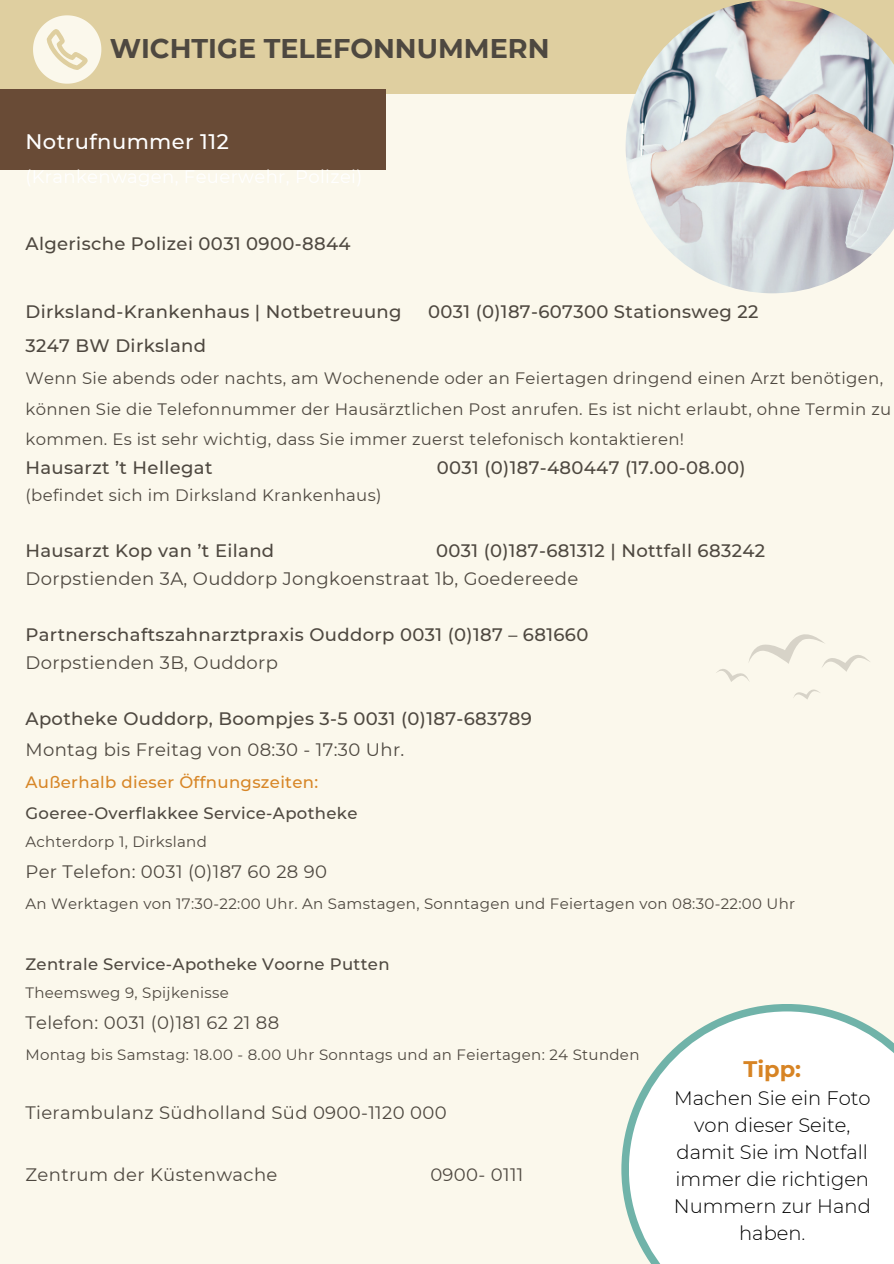
<style>
.page{position:relative;width:894px;height:1264px;background:#fff}
.page>*{position:absolute;margin:0;border:0;box-sizing:border-box;transform-origin:0 0}
.t1{font:700 27px "Montserrat";color:#4e4840}
.t2{font:700 22.5px "Montserrat";color:#d78424}
.t3{font:500 21px "Montserrat";letter-spacing:.02em;color:#fff}
.t4{font:300 19.5px/27px "Montserrat";color:#000;text-align:center}
.t5{font:500 18px/28.2px "Montserrat";letter-spacing:.02em;color:#4e4840}
.t6{font:18px/28.2px "Montserrat";letter-spacing:.02em;color:#4e4840}
.t7{font:16.5px/30.3px "Montserrat";letter-spacing:.02em;color:#4e4840}
.t8{font:500 16.5px "Montserrat";letter-spacing:.02em;color:#4e4840}
.t9{font:500 16.5px "Montserrat";letter-spacing:.02em;color:#d78627}
.t10{font:15px "Montserrat";letter-spacing:.02em;color:#4e4840}
.s1{font-weight:500}
.s2{font-weight:400}
</style>
<div class="page">
<div style="left:0;top:0;width:893px;height:1263px;background:#fbf8ec"></div>
<div style="left:0;top:0;width:893px;height:94px;background:#dfcfa0"></div>
<div style="left:0;top:89px;width:386px;height:80px;background:#694b36"></div>
<svg style="left:793px;top:689px;width:27px;height:10px"></svg>
<svg style="left:716px;top:634px;width:154px;height:48px"></svg>
<svg style="left:33px;top:15px;width:68px;height:69px"></svg>
<img style="left:625px;top:0;width:268px;height:293px">
<svg style="left:621px;top:1004px;width:213px;height:212px"></svg>
<svg style="left:628px;top:1011px;width:265px;height:252px;background:#f9fbfa"></svg>
<h3 class="t1" style="left:110px;top:32px;width:441px">WICHTIGE TELEFONNUMMERN</h3>
<p class="t3" style="left:25px;top:129px;width:205px">Notrufnummer 112</p>
<h1 class="t5" style="left:25px;top:230px;width:326px">Algerische Polizei 0031 0900-8844</h1>
<p class="t5" style="left:25px;top:297px;width:377px">Dirksland-Krankenhaus | Notbetreuung</p>
<p class="t5" style="left:428px;top:297px;width:332px">0031 (0)187-607300 Stationsweg 22</p>
<h3 class="t5" style="left:25px;top:331px;width:182px">3247 BW Dirksland</h3>
<h2 class="t7" style="left:25px;top:363px;width:867px">Wenn Sie abends oder nachts, am Wochenende oder an Feiertagen dringend einen Arzt benötigen, können Sie die Telefonnummer der Hausärztlichen Post anrufen. Es ist nicht erlaubt, ohne Termin zu kommen. Es ist sehr wichtig, dass Sie immer zuerst telefonisch kontaktieren!</h2>
<p class="t5" style="left:25px;top:454px;width:188px">Hausarzt ’t Hellegat</p>
<p class="t5" style="left:436px;top:454px;width:310px">0031 (0)187-480447 (17.00-08.00)</p>
<p class="t7" style="left:25px;top:480px;width:357px">(befindet sich im Dirksland Krankenhaus)</p>
<p class="t5" style="left:25px;top:536px;width:250px">Hausarzt Kop van ’t Eiland</p>
<p class="t6" style="left:25px;top:536px;width:741px;text-indent:410px"><span class="s1">0031 (0)187-681312 | Nottfall 683242<br></span>Dorpstienden 3A, Ouddorp Jongkoenstraat 1b, Goedereede</p>
<p class="t5" style="left:25px;top:620px;width:564px">Partnerschaftszahnarztpraxis Ouddorp 0031 (0)187 – 681660<br><span class="s2">Dorpstienden 3B, Ouddorp</span></p>
<p class="t5" style="left:25px;top:704px;width:508px">Apotheke Ouddorp, Boompjes 3-5 0031 (0)187-683789</p>
<h3 class="t6" style="left:25px;top:735px;width:380px">Montag bis Freitag von 08:30 - 17:30 Uhr.</h3>
<h3 class="t9" style="left:25px;top:772px;width:294px">Außerhalb dieser Öffnungszeiten:</h3>
<p class="t8" style="left:25px;top:802px;width:333px">Goeree-Overflakkee Service-Apotheke</p>
<p class="t10" style="left:25px;top:832px;width:183px">Achterdorp 1, Dirksland</p>
<p class="t6" style="left:25px;top:857px;width:303px">Per Telefon: 0031 (0)187 60 28 90</p>
<p class="t10" style="left:25px;top:894px;width:771px">An Werktagen von 17:30-22:00 Uhr. An Samstagen, Sonntagen und Feiertagen von 08:30-22:00 Uhr</p>
<p class="t8" style="left:25px;top:953px;width:365px">Zentrale Service-Apotheke Voorne Putten</p>
<p class="t10" style="left:25px;top:983px;width:205px">Theemsweg 9, Spijkenisse</p>
<p class="t6" style="left:25px;top:1008px;width:255px">Telefon: 0031 (0)181 62 21 88</p>
<p class="t10" style="left:25px;top:1045px;width:615px">Montag bis Samstag: 18.00 - 8.00 Uhr Sonntags und an Feiertagen: 24 Stunden</p>
<p class="t6" style="left:25px;top:1098px;width:422px">Tierambulanz Südholland Süd 0900-1120 000</p>
<p class="t6" style="left:25px;top:1160px;width:253px">Zentrum der Küstenwache</p>
<p class="t6" style="left:430px;top:1160px;width:94px">0900- 0111</p>
<h3 class="t2" style="left:743px;top:1054px;width:59px">Tipp:</h3>
<h3 class="t4" style="left:673px;top:1084px;width:198px">Machen Sie ein Foto von dieser Seite, damit Sie im Notfall immer die richtigen<br>Nummern zur Hand haben.</h3>
</div>
